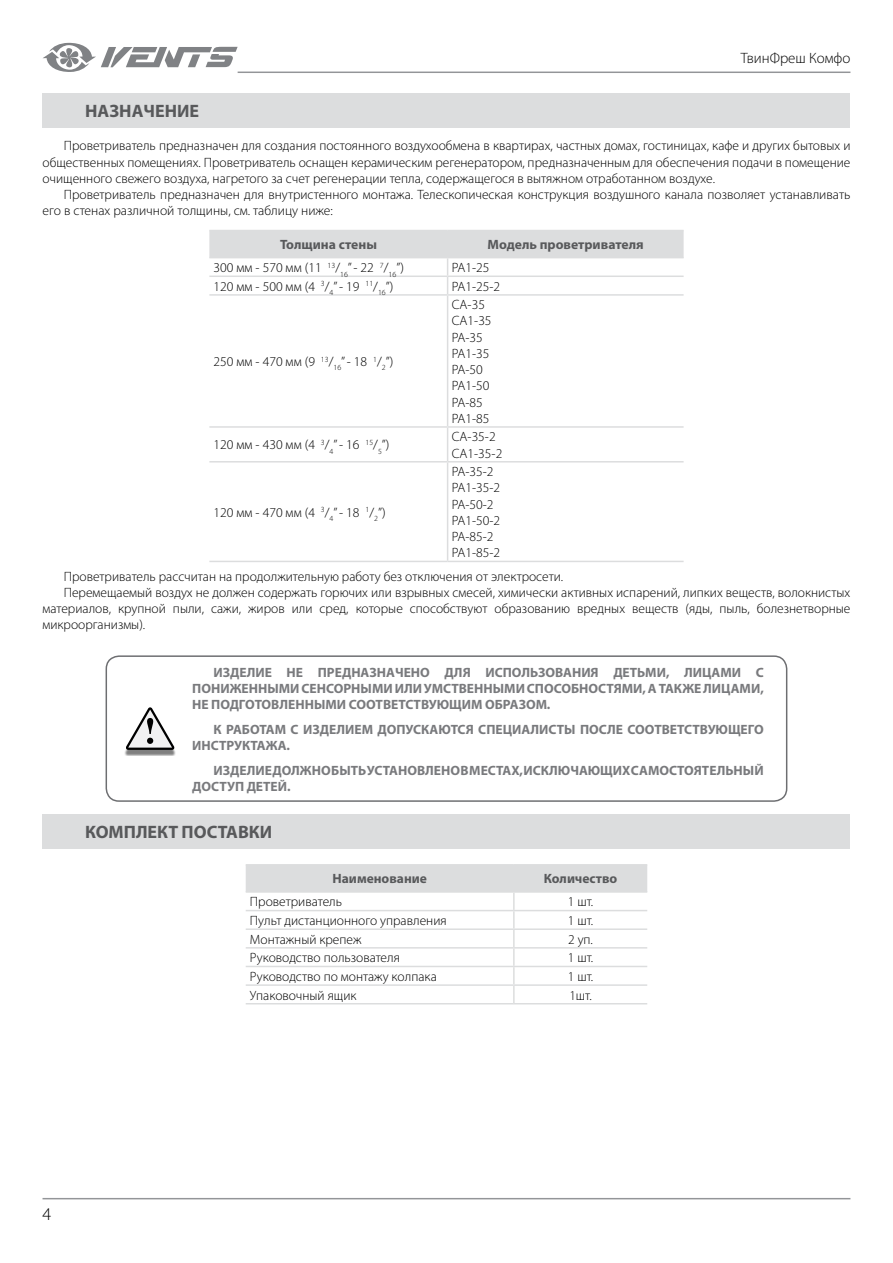
<style>
.page{position:relative;width:893px;height:1263px;background:#fff}
.page>*{position:absolute;margin:0;border:0;box-sizing:border-box;transform-origin:0 0}
.t1{font:700 18px "Myriad Pro";color:#58595b}
.t2{font:300 18px "Myriad Pro";color:#000}
.t3{font:300 15px "Myriad Pro";color:#000}
.t4{font:300 13.5px/16.2px "Myriad Pro";color:#000}
.t5{font:700 13.5px/16.2px "Myriad Pro";color:#797a7d}
.t6{font:700 13.5px "Myriad Pro";color:#58595b}
</style>
<div class="page">
<hr style="left:43px;top:1198px;width:807px;height:1px;background:#939598">
<hr style="left:238px;top:72px;width:612px;height:1px;background:#939598">
<svg style="left:43px;top:43px;width:195px;height:29px"></svg>
<svg style="left:209px;top:230px;width:475px;height:64px"></svg>
<hr style="left:209px;top:294px;width:239px;height:2px;background:#dcddde">
<hr style="left:448px;top:294px;width:236px;height:2px;background:#dcddde">
<hr style="left:447px;top:296px;width:1px;height:130px;background:#dcddde">
<hr style="left:209px;top:426px;width:239px;height:2px;background:#dcddde">
<hr style="left:448px;top:426px;width:236px;height:2px;background:#dcddde">
<hr style="left:447px;top:428px;width:1px;height:33px;background:#dcddde">
<hr style="left:209px;top:461px;width:239px;height:1px;background:#dcddde">
<hr style="left:448px;top:461px;width:236px;height:1px;background:#dcddde">
<hr style="left:447px;top:462px;width:1px;height:99px;background:#dcddde">
<hr style="left:209px;top:561px;width:239px;height:1px;background:#dcddde">
<hr style="left:448px;top:561px;width:236px;height:1px;background:#dcddde">
<div style="left:43px;top:94px;width:807px;height:34px;background:#dcddde"></div>
<div style="left:106px;top:655px;width:681px;height:147px;border:1px solid #6d6e71;border-radius:13px"></div>
<div style="left:124px;top:710px;width:52px;height:46px;background:#000;opacity:.5"></div>
<svg style="left:126px;top:707px;width:48px;height:43px"></svg>
<div style="left:43px;top:814px;width:807px;height:34px;background:#dcddde"></div>
<hr style="left:246px;top:864px;width:268px;height:1px;background:#dcddde">
<hr style="left:514px;top:864px;width:133px;height:1px;background:#dcddde">
<svg style="left:246px;top:865px;width:401px;height:138px"></svg>
<hr style="left:246px;top:1003px;width:268px;height:1px;background:#dcddde">
<hr style="left:514px;top:1003px;width:133px;height:1px;background:#dcddde">
<h1 class="t1" style="left:85px;top:99px;width:115px">НАЗНАЧЕНИЕ</h1>
<p class="t3" style="left:741px;top:50px;width:111px">ТвинФреш Комфо</p>
<p class="t4" style="left:43px;top:138px;width:809px;text-align:justify;text-indent:21px">Проветриватель предназначен для создания постоянного воздухообмена в квартирах, частных домах, гостиницах, кафе и других бытовых и общественных помещениях. Проветриватель оснащен керамическим регенератором, предназначенным для обеспечения подачи в помещение очищенного свежего воздуха, нагретого за счет регенерации тепла, содержащегося в вытяжном отработанном воздухе.</p>
<p class="t4" style="left:43px;top:187px;width:809px;text-indent:21px">Проветриватель предназначен для внутристенного монтажа. Телескопическая конструкция воздушного канала позволяет устанавливать его в стенах различной толщины, см. таблицу ниже:</p>
<p class="t6" style="left:280px;top:236px;width:98px">Толщина стены</p>
<p class="t6" style="left:487px;top:236px;width:158px">Модель проветривателя</p>
<p class="t4" style="left:214px;top:260px;width:192px">300 мм - 570 мм (11 <sup>13</sup>/<sub>16</sub>’’ - 22 <sup>7</sup>/<sub>16</sub>”)</p>
<p class="t4" style="left:452px;top:260px;width:39px">РА1-25</p>
<p class="t4" style="left:214px;top:278px;width:181px">120 мм - 500 мм (4 <sup>3</sup>/<sub>4</sub>’’ - 19 <sup>11</sup>/<sub>16</sub>”)</p>
<p class="t4" style="left:452px;top:278px;width:50px">РА1-25-2</p>
<p class="t4" style="left:214px;top:354px;width:181px">250 мм - 470 мм (9 <sup>13</sup>/<sub>16</sub>’’ - 18 <sup>1</sup>/<sub>2</sub>”)</p>
<p class="t4" style="left:452px;top:297px;width:41px">СА-35<br>СА1-35<br>РА-35<br>РА1-35<br>РА-50<br>РА1-50<br>РА-85<br>РА1-85</p>
<p class="t4" style="left:214px;top:437px;width:177px">120 мм - 430 мм (4 <sup>3</sup>/<sub>4</sub>’’ - 16 <sup>15</sup>/<sub>5</sub>”)</p>
<p class="t4" style="left:452px;top:429px;width:52px">СА-35-2<br>СА1-35-2</p>
<p class="t4" style="left:452px;top:464px;width:50px">РА-35-2<br>РА1-35-2<br>РА-50-2<br>РА1-50-2<br>РА-85-2<br>РА1-85-2</p>
<p class="t4" style="left:64px;top:568px;width:501px">Проветриватель рассчитан на продолжительную работу без отключения от электросети.</p>
<p class="t4" style="left:64px;top:585px;width:788px">Перемещаемый воздух не должен содержать горючих или взрывных смесей, химически активных испарений, липких веществ, волокнистых</p>
<p class="t4" style="left:43px;top:601px;width:809px">материалов, крупной пыли, сажи, жиров или сред, которые способствуют образованию вредных веществ (яды, пыль, болезнетворные</p>
<p class="t4" style="left:43px;top:617px;width:104px">микроорганизмы).</p>
<p class="t4" style="left:214px;top:504px;width:174px">120 мм - 470 мм (4 <sup>3</sup>/<sub>4</sub>’’ - 18 <sup>1</sup>/<sub>2</sub>”)</p>
<p class="t5" style="left:192px;top:663px;width:573px;text-align:justify;text-indent:21px">ИЗДЕЛИЕ НЕ ПРЕДНАЗНАЧЕНО ДЛЯ ИСПОЛЬЗОВАНИЯ ДЕТЬМИ, ЛИЦАМИ С ПОНИЖЕННЫМИ СЕНСОРНЫМИ ИЛИ УМСТВЕННЫМИ СПОСОБНОСТЯМИ, А ТАКЖЕ ЛИЦАМИ, НЕ ПОДГОТОВЛЕННЫМИ СООТВЕТСТВУЮЩИМ ОБРАЗОМ.</p>
<p class="t5" style="left:192px;top:721px;width:573px;text-indent:21px">К РАБОТАМ С ИЗДЕЛИЕМ ДОПУСКАЮТСЯ СПЕЦИАЛИСТЫ ПОСЛЕ СООТВЕТСТВУЮЩЕГО<br>ИНСТРУКТАЖА.</p>
<p class="t5" style="left:192px;top:761px;width:573px;text-indent:21px">ИЗДЕЛИЕ ДОЛЖНО БЫТЬ УСТАНОВЛЕНО В МЕСТАХ, ИСКЛЮЧАЮЩИХ САМОСТОЯТЕЛЬНЫЙ<br>ДОСТУП ДЕТЕЙ.</p>
<h1 class="t1" style="left:85px;top:820px;width:189px">КОМПЛЕКТ ПОСТАВКИ</h1>
<p class="t6" style="left:333px;top:870px;width:96px">Наименование</p>
<p class="t6" style="left:544px;top:870px;width:75px">Количество</p>
<p class="t4" style="left:250px;top:894px;width:94px">Проветриватель</p>
<p class="t4" style="left:568px;top:894px;width:27px">1 шт.</p>
<p class="t4" style="left:250px;top:912px;width:198px">Пульт дистанционного управления</p>
<p class="t4" style="left:568px;top:912px;width:27px">1 шт.</p>
<p class="t4" style="left:250px;top:931px;width:113px">Монтажный крепеж</p>
<p class="t4" style="left:568px;top:931px;width:26px">2 уп.</p>
<p class="t4" style="left:250px;top:950px;width:152px">Руководство пользователя</p>
<p class="t4" style="left:568px;top:950px;width:27px">1 шт.</p>
<p class="t4" style="left:250px;top:968px;width:188px">Руководство по монтажу колпака</p>
<p class="t4" style="left:568px;top:968px;width:27px">1 шт.</p>
<p class="t4" style="left:250px;top:987px;width:108px">Упаковочный ящик</p>
<p class="t4" style="left:569px;top:987px;width:24px">1шт.</p>
<h1 class="t2" style="left:43px;top:1204px;width:10px">4</h1>
</div>
